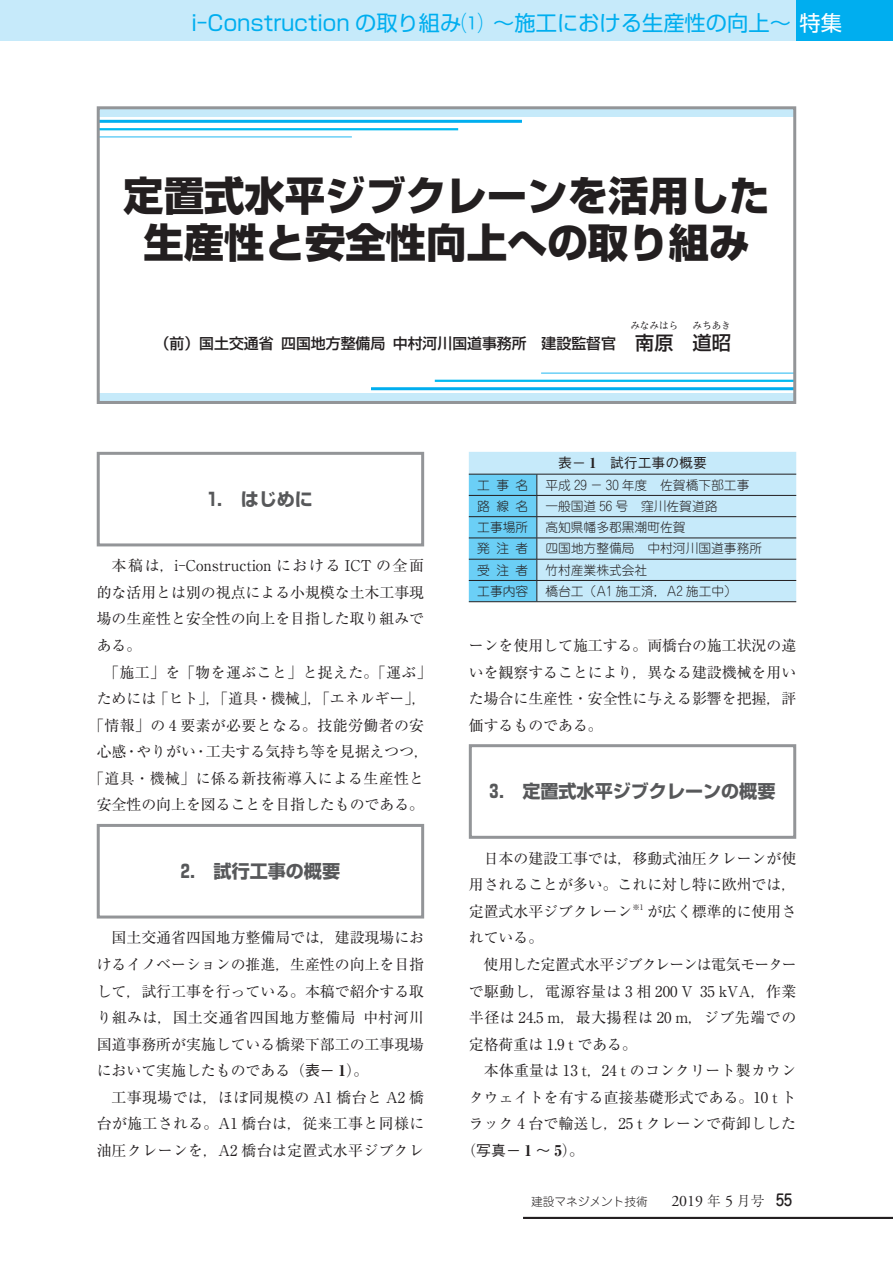
<style>
.page{position:relative;width:893px;height:1263px;background:#fff}
.page>*{position:absolute;margin:0;border:0;box-sizing:border-box;transform-origin:0 0}
.t1{font:800 40.35px/46.8px "Shin Go Pr 6 N";color:#231f20;text-align:center}
.t2{font:21.3px "Shin Go Pr 6 N";color:#00aeef}
.t3{font:500 19.2px "Shin Go Pr 6 N";color:#231f20}
.t4{font:700 18px "Shin Go Pr 6 N";color:#57585a}
.t5{font:14.85px/26.5px "Ryumin Pr 6 N";color:#231f20;text-align:justify}
.t6{font:14.85px "Ryumin Pr 6 N";letter-spacing:.025em;color:#231f20}
.t7{font:500 14.85px "Shin Go Pr 6 N";color:#231f20}
.t8{font:14.85px "Ryumin Pr 6 N";letter-spacing:.03em;color:#231f20}
.t9{font:500 14.85px "Gothic BBB Pr 6 N";color:#231f20}
.t10{font:500 13.8px "Gothic BBB Pr 6 N";color:#231f20}
.t11{font:300 12.75px "Jun 101 Pro";color:#231f20}
.t12{font:300 11.7px "Jun 101 Pro";color:#231f20}
.t13{font:9.6px "Ryumin Pr 6 N";color:#231f20}
.s1{color:#fff}
.s2{font-size:19.2px}
.s3{font-family:"Gothic BBB Pr 6 N";font-weight:500}
.s4{font-weight:800}
.s5{font-family:"Ryumin Pr 6 N";font-weight:800}
.s6{font-family:"Ryumin Pr 6 N";font-weight:400}
.s7{font-family:"Adobe Garamond Pro";font-weight:400;font-size:15.9px}
.s8{font-family:"Ryumin Pr 6 N";font-size:13.8px}
.s9{font-family:"Jun 34 Pro";font-weight:500;font-size:15.9px}
</style>
<div class="page">
<div style="left:795px;top:0;width:98px;height:40px;background:#00aeef"></div>
<div style="left:0;top:0;width:795px;height:40px;background:#c6eafa"></div>
<div style="left:97px;top:452px;width:327px;height:94px;border:3px solid #939598"></div>
<div style="left:97px;top:824px;width:327px;height:94px;border:3px solid #939598"></div>
<div style="left:469px;top:744px;width:327px;height:95px;border:3px solid #939598"></div>
<hr style="left:98px;top:120px;width:424px;height:3px;background:#00aeef">
<hr style="left:98px;top:128px;width:360px;height:2px;background:#00baf1">
<hr style="left:98px;top:136px;width:254px;height:2px;background:#6bcff6">
<hr style="left:371px;top:387px;width:424px;height:3px;background:#00aeef">
<hr style="left:435px;top:380px;width:360px;height:2px;background:#00baf1">
<hr style="left:541px;top:372px;width:254px;height:2px;background:#6bcff6">
<div style="left:98px;top:393px;width:697px;height:8px;background:#c6eafa"></div>
<div style="left:98px;top:108px;width:697px;height:8px;background:#c6eafa"></div>
<div style="left:97px;top:106px;width:699px;height:298px;border:3px solid #939598"></div>
<div style="left:469px;top:452px;width:327px;height:149px;background:#c6eafa"></div>
<hr style="left:537px;top:495px;width:259px;height:1px;background:#231f20">
<hr style="left:537px;top:516px;width:259px;height:1px;background:#231f20">
<hr style="left:537px;top:538px;width:259px;height:1px;background:#231f20">
<hr style="left:537px;top:559px;width:259px;height:1px;background:#231f20">
<hr style="left:537px;top:580px;width:259px;height:1px;background:#231f20">
<svg style="left:469px;top:475px;width:69px;height:126px;background:#67c5ea"></svg>
<hr style="left:469px;top:601px;width:68px;height:1px;background:#231f20">
<hr style="left:537px;top:601px;width:259px;height:1px;background:#231f20">
<hr style="left:469px;top:474px;width:68px;height:1px;background:#231f20">
<hr style="left:537px;top:474px;width:259px;height:1px;background:#231f20">
<hr style="left:523px;top:1217px;width:370px;height:2px;background:#231f20">
<h2 class="t2" style="left:191px;top:6px;width:652px">i-Construction の取り組み⑴ 〜施工における生産性の向上〜<span class="s1">特集</span></h2>
<h1 class="t1" style="left:123px;top:172px;width:648px">定置式水平ジブクレーンを活用した生産性と安全性向上への取り組み</h1>
<p class="t13" style="left:630px;top:318px;width:49px">みなみはら</p>
<p class="t3" style="left:654px;top:327px;width:78px">原　道昭</p>
<p class="t13" style="left:693px;top:318px;width:40px">みちあき</p>
<p class="t7" style="left:155px;top:331px;width:501px">（前）国土交通省 四国地方整備局 中村河川国道事務所　建設監督官<span class="s2">　南</span></p>
<p class="t4" style="left:208px;top:485px;width:107px">1.　はじめに</p>
<p class="t5" style="left:112px;top:552px;width:314px">本稿は，i-Construction における ICT の全面</p>
<p class="t5" style="left:97px;top:578px;width:329px">的な活用とは別の視点による小規模な土木工事現</p>
<p class="t5" style="left:97px;top:605px;width:329px">場の生産性と安全性の向上を目指した取り組みで</p>
<p class="t5" style="left:97px;top:631px;width:46px">ある。</p>
<p class="t8" style="left:104px;top:660px;width:329px">「施工」を「物を運ぶこと」と捉えた。「運ぶ」</p>
<p class="t5" style="left:97px;top:684px;width:331px">ためには「ヒト」，「道具・機械」，「エネルギー」，</p>
<p class="t6" style="left:89px;top:713px;width:336px">「情報」の 4 要素が必要となる。技能労働者の安</p>
<p class="t5" style="left:97px;top:738px;width:334px">心感・やりがい・工夫する気持ち等を見据えつつ，</p>
<p class="t6" style="left:89px;top:767px;width:336px">「道具・機械」に係る新技術導入による生産性と</p>
<p class="t5" style="left:97px;top:791px;width:329px">安全性の向上を図ることを目指したものである。</p>
<p class="t4" style="left:181px;top:857px;width:161px">2.　試行工事の概要</p>
<p class="t5" style="left:97px;top:924px;width:329px;text-indent:15px">国土交通省四国地方整備局では，建設現場におけるイノベーションの推進，生産性の向上を目指して，試行工事を行っている。本稿で紹介する取り組みは，国土交通省四国地方整備局 中村河川国道事務所が実施している橋梁下部工の工事現場において実施したものである（<span class="s3">表－</span> <span class="s4">1</span>）。</p>
<p class="t5" style="left:97px;top:1083px;width:329px;text-indent:15px">工事現場では，ほぼ同規模の A1 橋台と A2 橋台が施工される。A1 橋台は，従来工事と同様に油圧クレーンを，A2 橋台は定置式水平ジブクレ</p>
<p class="t10" style="left:558px;top:452px;width:150px">表－ <span class="s5">1</span>　試行工事の概要</p>
<p class="t11" style="left:477px;top:475px;width:53px">工事名</p>
<p class="t11" style="left:545px;top:475px;width:206px">平成 29 － 30 年度　佐賀橋下部工事</p>
<p class="t11" style="left:477px;top:496px;width:53px">路線名</p>
<p class="t11" style="left:545px;top:496px;width:174px">一般国道 56 号　窪川佐賀道路</p>
<p class="t11" style="left:477px;top:517px;width:53px">工事場所</p>
<p class="t11" style="left:545px;top:517px;width:142px">高知県幡多郡黒潮町佐賀</p>
<p class="t11" style="left:477px;top:538px;width:53px">発注者</p>
<p class="t11" style="left:545px;top:538px;width:218px">四国地方整備局　中村河川国道事務所</p>
<p class="t11" style="left:477px;top:560px;width:53px">受注者</p>
<p class="t11" style="left:545px;top:560px;width:104px">竹村産業株式会社</p>
<p class="t11" style="left:477px;top:581px;width:53px">工事内容</p>
<p class="t11" style="left:545px;top:581px;width:193px">橋台工（A1 施工済，A2 施工中）</p>
<p class="t5" style="left:469px;top:631px;width:329px">ーンを使用して施工する。両橋台の施工状況の違いを観察することにより，異なる建設機械を用いた場合に生産性・安全性に与える影響を把握，評価するものである。</p>
<p class="t4" style="left:490px;top:777px;width:287px">3.　定置式水平ジブクレーンの概要</p>
<p class="t5" style="left:469px;top:844px;width:329px;text-indent:15px">日本の建設工事では，移動式油圧クレーンが使用されることが多い。これに対し特に欧州では，定置式水平ジブクレーン<sup>※1</sup> が広く標準的に使用されている。</p>
<p class="t5" style="left:469px;top:950px;width:329px;text-indent:15px">使用した定置式水平ジブクレーンは電気モーターで駆動し，電源容量は 3 相 200 V 35 kVA，作業半径は 24.5 m，最大揚程は 20 m，ジブ先端での定格荷重は 1.9 t である。</p>
<p class="t5" style="left:469px;top:1056px;width:329px;text-indent:15px">本体重量は 13 t，24 t のコンクリート製カウンタウェイトを有する直接基礎形式である。10 t トラック 4 台で輸送し，25 t クレーンで荷卸しした</p>
<p class="t9" style="left:461px;top:1138px;width:124px"><span class="s6">（</span>写真－ <span class="s5">1</span> ～ <span class="s5">5</span><span class="s6">）。</span></p>
<p class="t12" style="left:531px;top:1192px;width:262px">建設マネジメント技術　　<span class="s7">2019</span> <span class="s8">年</span> <span class="s7">5</span> <span class="s8">月号</span> <span class="s9">55</span></p>
</div>
